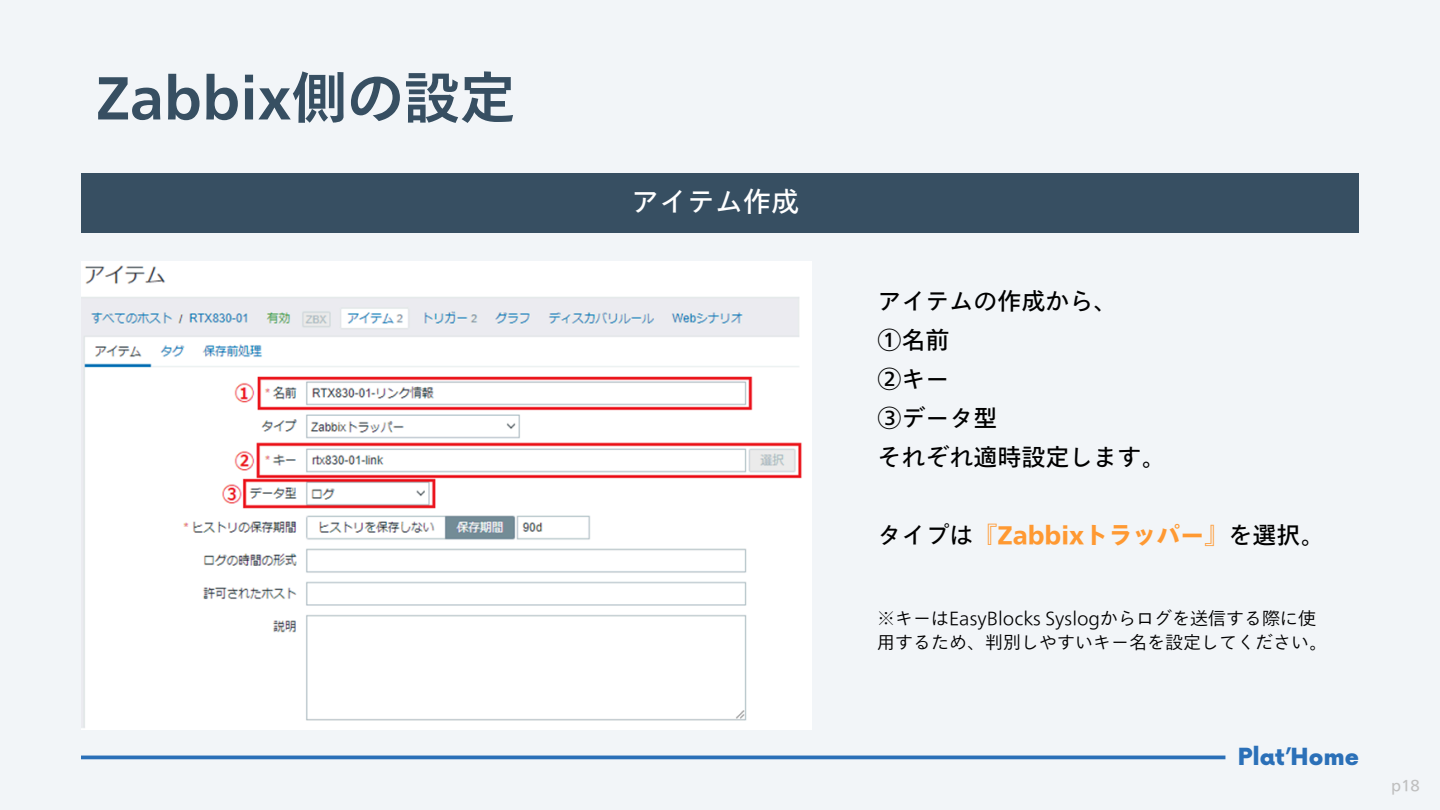
<style>
.page{position:relative;width:1440px;height:810px;background:#f2f5f8}
.page>*{position:absolute;margin:0;border:0;box-sizing:border-box;transform-origin:0 0}
.t1{font:700 56px "Tazugane Gothic Std N";color:#374f62}
.t2{font:28px "Tazugane Gothic Std N";color:#fff}
.t3{font:24px/39px "Tazugane Gothic Std N";color:#000}
.t4{font:800 24px "Tazugane Gothic Std N";color:#ff9932}
.t5{font:900 23px "Now";color:#2b70b8}
.t6{font:300 18px/24.8px "Tazugane Gothic Std N";color:#000}
.t7{font:15px "Tazugane Gothic Std N";color:#bfbfbf}
.s1{font-weight:400;color:#000}
</style>
<div class="page">
<img style="left:81px;top:262px;width:730px;height:467px">
<hr style="left:81px;top:756px;width:1144px;height:3px;background:#2b70b8">
<div style="left:81px;top:173px;width:1278px;height:59px;background:#374f62"></div>
<h2 class="t1" style="left:96px;top:69px;width:421px">Zabbix側の設定</h2>
<h4 class="t2" style="left:631px;top:188px;width:169px">アイテム作成</h4>
<h5 class="t3" style="left:877px;top:281px;width:290px">アイテムの作成から、<br>①名前<br>②キー<br>③データ型<br>それぞれ適時設定します。</h5>
<p class="t4" style="left:877px;top:523px;width:448px"><span class="s1">タイプは</span>『Zabbixトラッパー』<span class="s1">を選択。</span></p>
<p class="t6" style="left:877px;top:606px;width:451px">※キーはEasyBlocks Syslogからログを送信する際に使用するため、判別しやすいキー名を設定してください。</p>
<p class="t5" style="left:1238px;top:745px;width:123px">Plat’Home</p>
<h4 class="t7" style="left:1391px;top:778px;width:30px">p18</h4>
</div>
